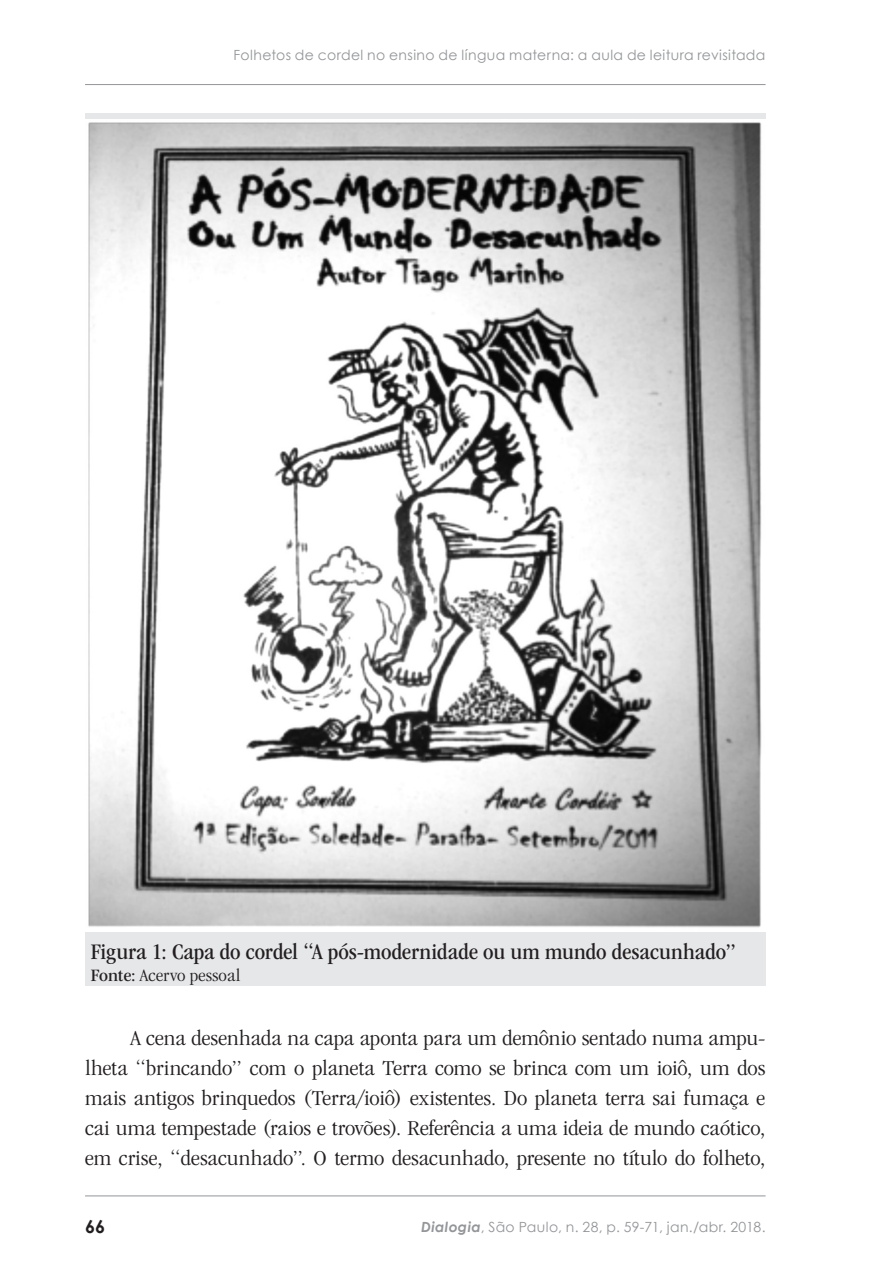
<style>
.page{position:relative;width:879px;height:1276px;background:#fff}
.page>*{position:absolute;margin:0;border:0;box-sizing:border-box;transform-origin:0 0}
.Di_Tabela_-_titulo{font:condensed 23px "ITC Garamond Std";color:#231f20;scale:1.1 1}
.Di_Normal{font:300 condensed 22px/30px "ITC Garamond Std";letter-spacing:.005em;color:#231f20;text-align:justify;scale:1.2 1}
.Di_Tabela_-_nota{font:300 condensed 18px "ITC Garamond Std";letter-spacing:.015em;color:#231f20;scale:1.2 1}
.t1{font:700 18px "Century Gothic";color:#231f20}
.t2{font:14px "Century Gothic";letter-spacing:.025em;color:#939598}
.s1{font-weight:400}
.s2{font-weight:700;font-style:italic}
</style>
<div class="page">
<hr style="left:85px;top:1195px;width:680px;height:1px;background:#939598">
<hr style="left:85px;top:84px;width:680px;height:1px;background:#939598">
<div style="left:85px;top:113px;width:680px;height:873px;background:#e6e7e9"></div>
<img style="left:85px;top:119px;width:680px;height:812px">
<p class="t2" style="left:233px;top:47px;width:533px">Folhetos de cordel no ensino de língua materna: a aula de leitura revisitada</p>
<p class="Di_Tabela_-_titulo" style="left:91px;top:939px;width:588px">Figura 1: Capa do cordel “A pós-modernidade ou um mundo desacunhado”</p>
<p class="Di_Tabela_-_nota" style="left:91px;top:965px;width:126px"><span class="s1">Fonte:</span> Acervo pessoal</p>
<p class="Di_Normal" style="left:85px;top:1023px;width:568px;text-indent:45px">A cena desenhada na capa aponta para um demônio sentado numa ampu&shy;lheta “brincando” com o planeta Terra como se brinca com um ioiô, um dos mais antigos brinquedos (Terra/ioiô) existentes. Do planeta terra sai fumaça e cai uma tempestade (raios e trovões). Referência a uma ideia de mundo caótico, em crise, “desacunhado”. O termo desacunhado, presente no título do folheto,</p>
<p class="t1" style="left:85px;top:1215px;width:22px">66</p>
<p class="t2" style="left:421px;top:1218px;width:346px"><span class="s2">Dialogia</span>, São Paulo, n. 28, p. 59-71, jan./abr. 2018.</p>
</div>
